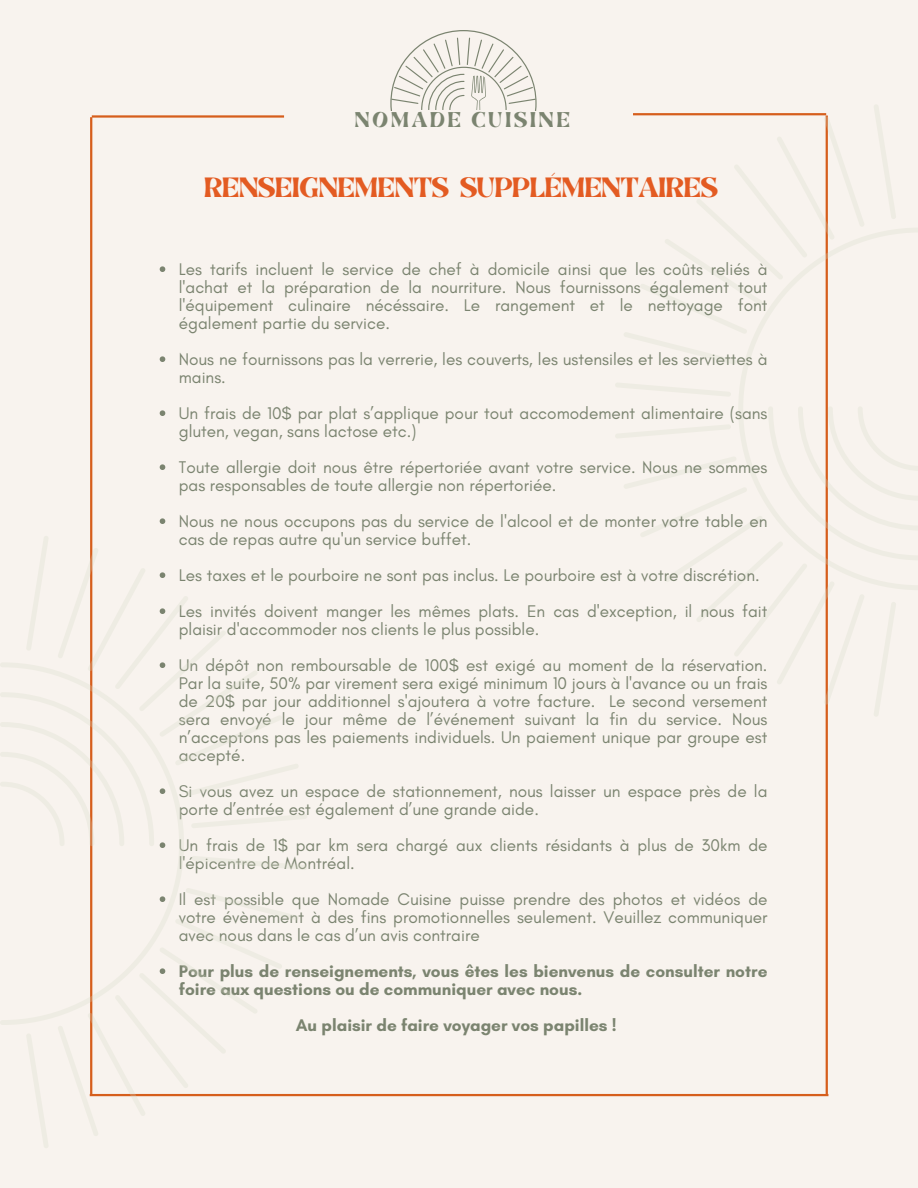
<style>
.page{position:relative;width:918px;height:1188px;background:#f8f3ee}
.page>*{position:absolute;margin:0;border:0;box-sizing:border-box;transform-origin:0 0}
.t1{font:22.5px "Brasika Display";color:#e35b22}
.t2{font:17.25px/18px "Glacial Indifference";color:#7b8470}
.t3{font:700 17.25px/18px "Glacial Indifference";color:#7b8470}
.t4{font:17.1px "Brasika Display";letter-spacing:.18em;color:#7b8470}
</style>
<div class="page">
<hr style="left:92px;top:115px;width:192px;height:3px;background:#d65e1c">
<hr style="left:90px;top:1094px;width:738px;height:2px;background:#d65e1c">
<hr style="left:826px;top:116px;width:2px;height:979px;background:#d65e1c">
<hr style="left:90px;top:117px;width:2px;height:978px;background:#d65e1c">
<svg style="left:390px;top:30px;width:146px;height:81px"></svg>
<div style="left:400px;top:110px;width:127px;height:127px;background:#f8f3ee"></div>
<svg style="left:616px;top:105px;width:302px;height:612px"></svg>
<svg style="left:160px;top:266px;width:5px;height:6px"></svg>
<svg style="left:160px;top:356px;width:5px;height:6px"></svg>
<svg style="left:160px;top:410px;width:5px;height:6px"></svg>
<svg style="left:160px;top:464px;width:5px;height:6px"></svg>
<svg style="left:160px;top:518px;width:5px;height:6px"></svg>
<svg style="left:0;top:536px;width:307px;height:612px"></svg>
<p class="t4" style="left:355px;top:107px;width:216px">NOMADE CUISINE</p>
<p class="t1" style="left:204px;top:170px;width:515px">RENSEIGNEMENTS SUPPLÉMENTAIRES</p>
<p class="t2" style="left:179px;top:260px;width:590px;text-align:justify">Les tarifs incluent le service de chef à domicile ainsi que les coûts reliés à l'achat et la préparation de la nourriture. Nous fournissons également tout l'équipement culinaire nécéssaire. Le rangement et le nettoyage font également partie du service.</p>
<p class="t2" style="left:179px;top:350px;width:590px">Nous ne fournissons pas la verrerie, les couverts, les ustensiles et les serviettes à mains.</p>
<p class="t2" style="left:179px;top:404px;width:590px">Un frais de 10$ par plat s’applique pour tout accomodement alimentaire (sans gluten, vegan, sans lactose etc.)</p>
<h2 class="t2" style="left:179px;top:458px;width:590px">Toute allergie doit nous être répertoriée avant votre service. Nous ne sommes pas responsables de toute allergie non répertoriée.</h2>
<p class="t2" style="left:179px;top:512px;width:590px">Nous ne nous occupons pas du service de l'alcool et de monter votre table en cas de repas autre qu'un service buffet.</p>
<h1 class="t2" style="left:179px;top:566px;width:582px">Les taxes et le pourboire ne sont pas inclus. Le pourboire est à votre discrétion.</h1>
<p class="t2" style="left:179px;top:602px;width:590px">Les invités doivent manger les mêmes plats. En cas d'exception, il nous fait plaisir d'accommoder nos clients le plus possible.</p>
<p class="t2" style="left:179px;top:656px;width:590px;text-align:justify">Un dépôt non remboursable de 100$ est exigé au moment de la réservation.<br>Par la suite, 50% par virement sera exigé minimum 10 jours à l'avance ou un frais de 20$ par jour additionnel s'ajoutera à votre facture. Le second versement sera envoyé le jour même de l’événement suivant la fin du service. Nous n’acceptons pas les paiements individuels. Un paiement unique par groupe est accepté.</p>
<p class="t2" style="left:179px;top:782px;width:590px">Si vous avez un espace de stationnement, nous laisser un espace près de la porte d’entrée est également d’une grande aide.</p>
<p class="t2" style="left:179px;top:836px;width:590px">Un frais de 1$ par km sera chargé aux clients résidants à plus de 30km de l'épicentre de Montréal.</p>
<p class="t2" style="left:179px;top:890px;width:590px;text-align:justify">Il est possible que Nomade Cuisine puisse prendre des photos et vidéos de votre évènement à des fins promotionnelles seulement. Veuillez communiquer avec nous dans le cas d’un avis contraire</p>
<p class="t3" style="left:179px;top:962px;width:590px">Pour plus de renseignements, vous êtes les bienvenus de consulter notre foire aux questions ou de communiquer avec nous.</p>
<p class="t3" style="left:296px;top:1016px;width:322px">Au plaisir de faire voyager vos papilles !</p>
</div>
